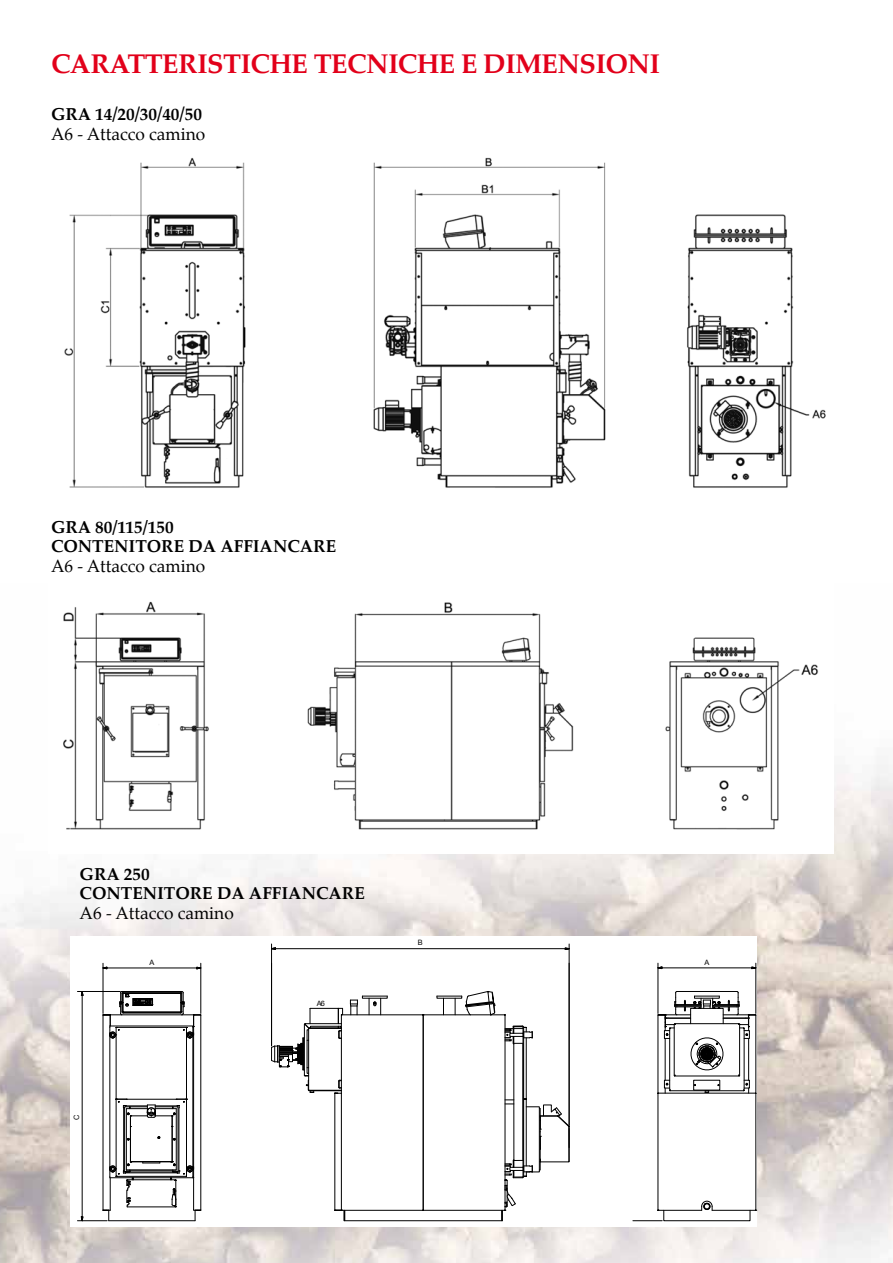
<style>
.page{position:relative;width:893px;height:1263px;background:#fff}
.page>*{position:absolute;margin:0;border:0;box-sizing:border-box;transform-origin:0 0}
.t1{font:700 27px "Palatino";letter-spacing:-.02em;color:#e2001a}
.t2{font:700 17.25px/19.5px "Palatino";color:#000}
.t3{font:17.25px "Palatino";color:#000}
.t4{font:7.35px "Arial";color:#000}
</style>
<div class="page">
<img style="left:0;top:764px;width:893px;height:499px">
<img style="left:48px;top:601px;width:786px;height:252px">
<img style="left:64px;top:157px;width:762px;height:331px">
<div style="left:70px;top:936px;width:687px;height:291px;background:#fff"></div>
<hr style="left:345px;top:1220px;width:157px;height:1px;background:#000">
<div style="left:362px;top:996px;width:26px;height:2px;border:1px solid #000"></div>
<hr style="left:523px;top:1044px;width:1px;height:116px;background:#000">
<hr style="left:513px;top:1044px;width:1px;height:116px;background:#000">
<hr style="left:526px;top:1038px;width:1px;height:61px;background:#000">
<hr style="left:423px;top:1210px;width:82px;height:1px;background:#000">
<hr style="left:505px;top:1015px;width:1px;height:195px;background:#000">
<hr style="left:423px;top:1014px;width:82px;height:1px;background:#000">
<hr style="left:423px;top:1015px;width:1px;height:195px;background:#000">
<hr style="left:341px;top:1210px;width:82px;height:1px;background:#000">
<hr style="left:341px;top:1014px;width:82px;height:1px;background:#000">
<svg style="left:437px;top:991px;width:58px;height:25px"></svg>
<svg style="left:505px;top:1025px;width:28px;height:20px"></svg>
<svg style="left:271px;top:996px;width:116px;height:225px"></svg>
<div style="left:663px;top:1210px;width:87px;height:11px;border:1px solid #000"></div>
<svg style="left:657px;top:991px;width:100px;height:220px"></svg>
<svg style="left:501px;top:1098px;width:69px;height:123px"></svg>
<hr style="left:107px;top:968px;width:90px;height:1px;background:#000">
<hr style="left:103px;top:963px;width:1px;height:50px;background:#000">
<hr style="left:201px;top:963px;width:1px;height:50px;background:#000">
<hr style="left:77px;top:991px;width:43px;height:1px;background:#000">
<hr style="left:82px;top:995px;width:1px;height:222px;background:#000">
<hr style="left:77px;top:1220px;width:30px;height:1px;background:#000">
<svg style="left:633px;top:1220px;width:29px;height:1px"></svg>
<hr style="left:662px;top:967px;width:90px;height:1px;background:#000">
<hr style="left:658px;top:963px;width:1px;height:50px;background:#000">
<hr style="left:756px;top:963px;width:1px;height:50px;background:#000">
<svg style="left:102px;top:991px;width:100px;height:230px"></svg>
<svg style="left:565px;top:947px;width:4px;height:3px"></svg>
<hr style="left:275px;top:948px;width:290px;height:1px;background:#000">
<hr style="left:271px;top:944px;width:1px;height:102px;background:#000">
<hr style="left:569px;top:944px;width:1px;height:183px;background:#000">
<h1 class="t1" style="left:51px;top:41px;width:610px">CARATTERISTICHE TECNICHE E DIMENS IONI</h1>
<p class="t2" style="left:51px;top:104px;width:152px">GRA 14/20/30/40/50</p>
<p class="t3" style="left:51px;top:119px;width:156px">A6 - Attacco camino</p>
<p class="t2" style="left:51px;top:517px;width:124px">GRA 80/115/150<br>CONT</p>
<p class="t2" style="left:104px;top:536px;width:24px">ENITOR</p>
<p class="t2" style="left:174px;top:536px;width:93px">E DA AFFIANCAR</p>
<p class="t2" style="left:326px;top:536px;width:12px">E</p>
<p class="t3" style="left:51px;top:552px;width:156px">A6 - Attacco camino</p>
<p class="t2" style="left:80px;top:864px;width:72px">GRA 250<br>CONT</p>
<p class="t2" style="left:132px;top:883px;width:24px">ENITOR</p>
<p class="t2" style="left:202px;top:883px;width:93px">E DA AFFIANCAR</p>
<p class="t2" style="left:354px;top:883px;width:12px">E</p>
<p class="t3" style="left:80px;top:898px;width:156px">A6 - Attacco camino</p>
<p class="t4" style="left:72px;top:1120px;width:7px;rotate:-90deg">C</p>
<p class="t4" style="left:149px;top:957px;width:6px">A</p>
<p class="t4" style="left:317px;top:998px;width:10px">A6</p>
<p class="t4" style="left:418px;top:938px;width:6px">B</p>
<p class="t4" style="left:704px;top:957px;width:6px">A</p>
</div>
